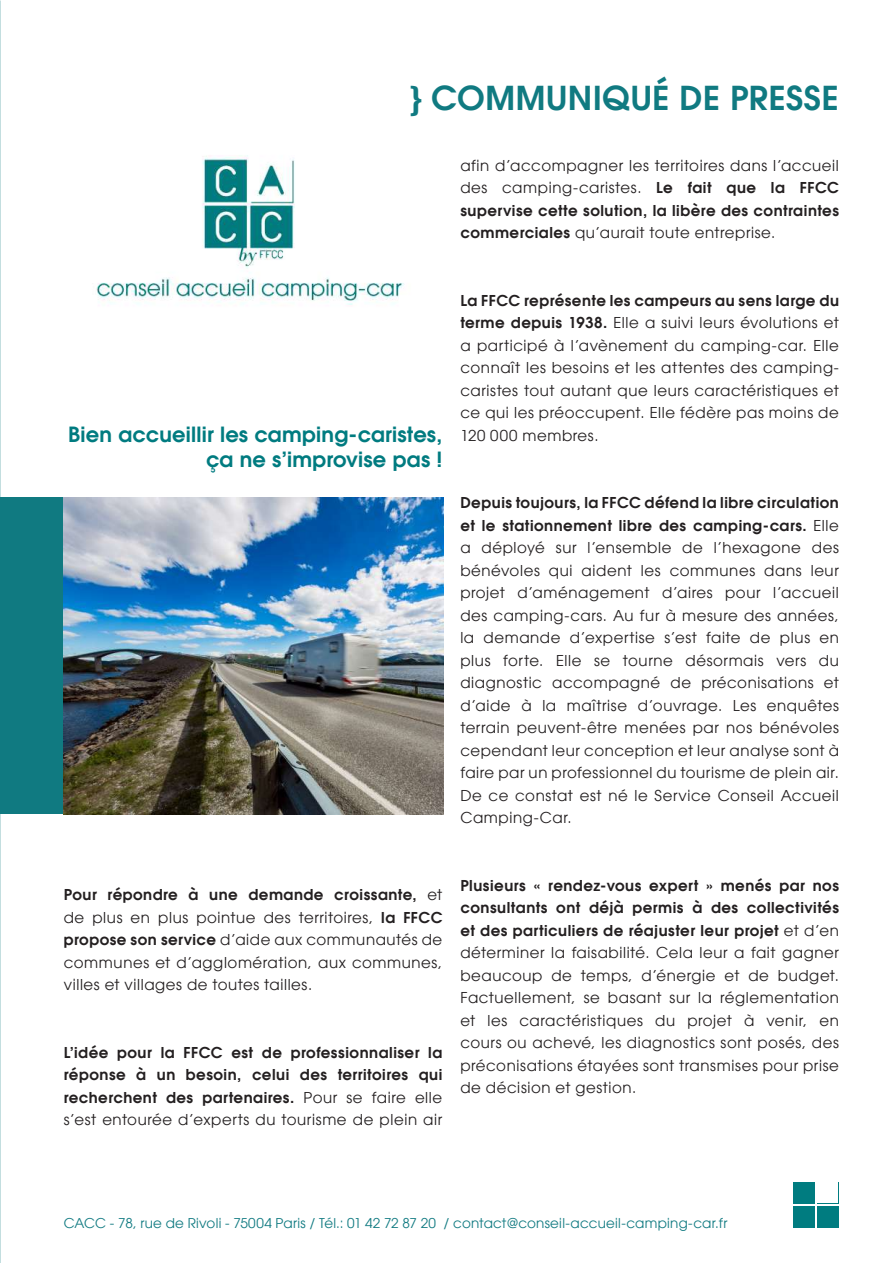
<style>
.page{position:relative;width:893px;height:1263px;background:#fff}
.page>*{position:absolute;margin:0;border:0;box-sizing:border-box;transform-origin:0 0}
.t1{font:600 33px "Avant Garde";letter-spacing:.02em;color:#107a81}
.t2{font:600 21px/25.2px "Avant Garde";letter-spacing:.01em;color:#007b80;text-align:right}
.t3{font:15px/22.5px "Avant Garde";letter-spacing:.04em;color:#231f20;text-align:justify}
.t4{font:600 15px/22.5px "Avant Garde";letter-spacing:.03em;color:#231f20;text-align:justify}
.t5{font:13.5px "Avant Garde";letter-spacing:.02em;color:#107a81}
.s1{font-weight:600}
.s2{font-weight:400}
</style>
<div class="page">
<div style="left:818px;top:1207px;width:21px;height:21px;background:#007c80"></div>
<div style="left:794px;top:1207px;width:21px;height:21px;background:#007c80"></div>
<div style="left:794px;top:1183px;width:21px;height:21px;background:#007c80"></div>
<div style="left:0;top:497px;width:443px;height:317px;background:#107a81"></div>
<img style="left:64px;top:497px;width:379px;height:317px">
<img style="left:96px;top:155px;width:308px;height:150px">
<h1 class="t1" style="left:410px;top:76px;width:430px">} COMMUNIQUÉ DE PRESSE</h1>
<p class="t3" style="left:460px;top:154px;width:380px">afin d’accompagner les territoires dans l’accueil des camping-caristes. <span class="s1">Le fait que la FFCC supervise cette solution, la libère des contraintes commerciales</span> qu’aurait toute entreprise.</p>
<h2 class="t2" style="left:68px;top:422px;width:376px">Bien accueillir les camping-caristes, ça ne s’improvise pas !</h2>
<p class="t3" style="left:460px;top:289px;width:380px"><span class="s1">La FFCC représente les campeurs au sens large du terme depuis 1938.</span> Elle a suivi leurs évolutions et a participé à l’avènement du camping-car. Elle connaît les besoins et les attentes des camping&shy;caristes tout autant que leurs caractéristiques et ce qui les préoccupent. Elle fédère pas moins de 120 000 membres.</p>
<p class="t3" style="left:460px;top:492px;width:380px"><span class="s1">Depuis toujours, la FFCC défend la libre circulation et le stationnement libre des camping-cars.</span> Elle a déployé sur l’ensemble de l’hexagone des bénévoles qui aident les communes dans leur projet d’aménagement d’aires pour l’accueil des camping-cars. Au fur à mesure des années, la demande d’expertise s’est faite de plus en plus forte. Elle se tourne désormais vers du diagnostic accompagné de préconisations et d’aide à la maîtrise d’ouvrage. Les enquêtes terrain peuvent-être menées par nos bénévoles cependant leur conception et leur analyse sont à faire par un professionnel du tourisme de plein air.<br>De ce constat est né le Service Conseil Accueil Camping-Car.</p>
<p class="t3" style="left:64px;top:884px;width:380px"><span class="s1">Pour répondre à une demande croissante,</span> et de plus en plus pointue des territoires, <span class="s1">la FFCC propose son service</span> d’aide aux communautés de communes et d’agglomération, aux communes, villes et villages de toutes tailles.</p>
<p class="t4" style="left:64px;top:1041px;width:380px">L’idée pour la FFCC est de professionnaliser la réponse à un besoin, celui des territoires qui recherchent des partenaires. <span class="s2">Pour se faire elle s’est entourée d’experts du tourisme de plein air</span></p>
<p class="t3" style="left:460px;top:874px;width:380px"><span class="s1">Plusieurs « rendez-vous expert » menés par nos consultants ont déjà permis à des collectivités et des particuliers de réajuster leur projet</span> et d’en déterminer la faisabilité. Cela leur a fait gagner beaucoup de temps, d’énergie et de budget.<br>Factuellement, se basant sur la réglementation et les caractéristiques du projet à venir, en cours ou achevé, les diagnostics sont posés, des préconisations étayées sont transmises pour prise de décision et gestion.</p>
<p class="t5" style="left:64px;top:1214px;width:665px">CACC - 78, rue de Rivoli - 75004 Paris / Tél.: 01 42 72 87 20 / contact@conseil-accueil-camping-car.fr</p>
</div>
